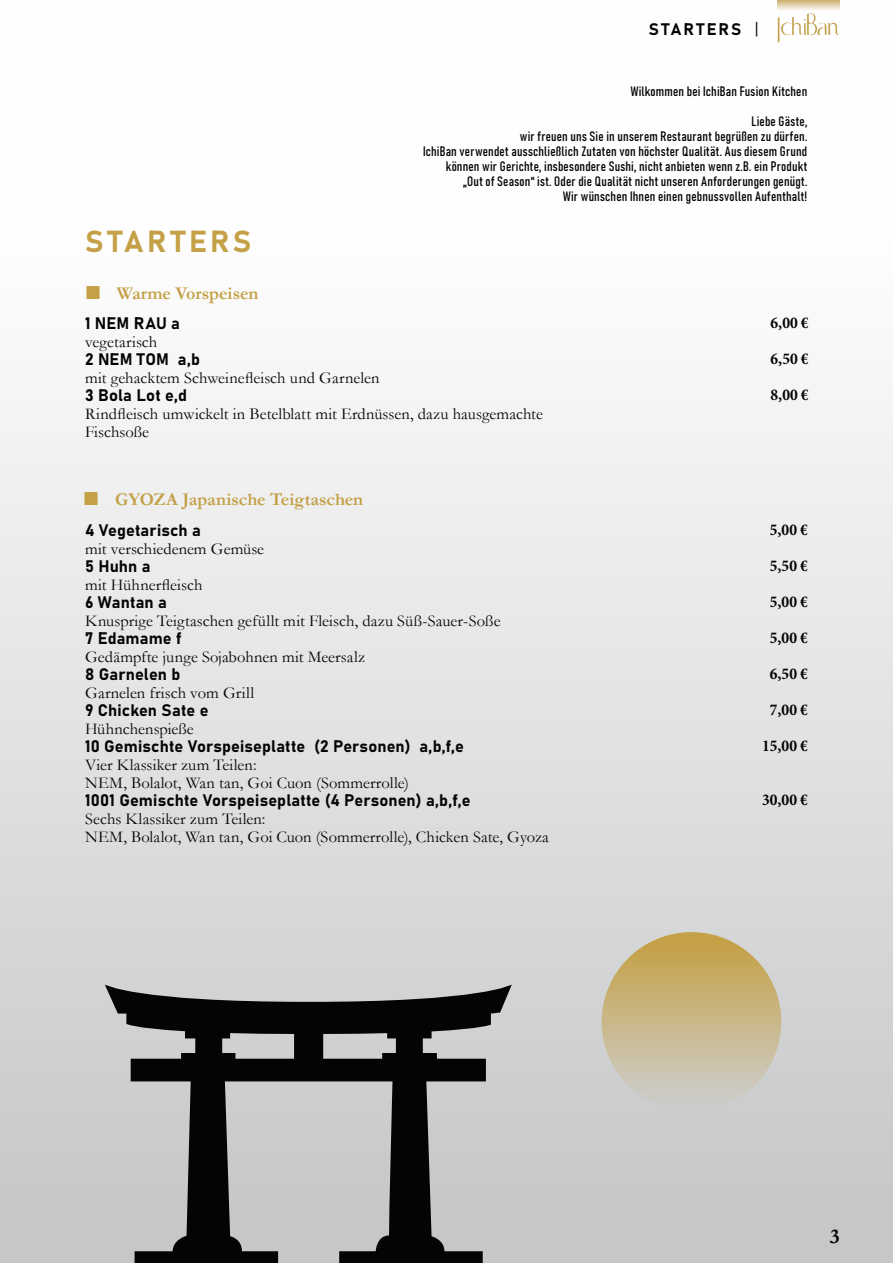
<style>
.page{position:relative;width:893px;height:1263px;background:#fff}
.page>*{position:absolute;margin:0;border:0;box-sizing:border-box;transform-origin:0 0}
.t1{font:30px "Bahnschrift";color:#c4a046}
.t2{font:700 21px "Garamond";color:#040503}
.t3{font:700 18px "Garamond";color:#c4a046}
.t4{font:16.5px/18px "Garamond";letter-spacing:.005em;color:#040503}
.t5{font:16.5px "Bahnschrift";letter-spacing:.005em;color:#040503}
.t6{font:700 condensed 16.5px/36px "Minion Pro";color:#040503;text-align:justify}
.t7{font:16.5px "Bahnschrift";letter-spacing:.125em;color:#040503}
.t8{font:13.5px/15px "Bahnschrift";letter-spacing:.01em;color:#040503;text-align:right}
</style>
<div class="page">
<div style="left:0;top:0;width:893px;height:1263px;background:linear-gradient(to bottom,#fff,#c5c7c8)"></div>
<svg style="left:105px;top:984px;width:407px;height:279px;background:#828484"></svg>
<div style="left:602px;top:932px;width:179px;height:180px;background:linear-gradient(to bottom,#c59f40,#cccfd1);border-radius:50%"></div>
<svg style="left:87px;top:286px;width:13px;height:13px"></svg>
<svg style="left:85px;top:492px;width:13px;height:13px"></svg>
<p class="t7" style="left:649px;top:17px;width:111px">starters |</p>
<h1 class="t1" style="left:85px;top:219px;width:22px">STARTERS</h1>
<p class="t3" style="left:117px;top:281px;width:143px">Warme Vorspeisen</p>
<p class="t8" style="left:631px;top:83px;width:178px">Wilkommen bei IchiBan Fusion Kitchen</p>
<p class="t8" style="left:423px;top:113px;width:386px">Liebe Gäste,<br>wir freuen uns Sie in unserem Restaurant begrüßen zu dürfen.<br>IchiBan verwendet ausschließlich Zutaten von höchster Qualität. Aus diesem Grund können wir Gerichte, insbesondere Sushi, nicht anbieten wenn z.B. ein Produkt „Out of Season“ ist. Oder die Qualität nicht unseren Anforderungen genügt.<br>Wir wünschen Ihnen einen gebnussvollen Aufenthalt!</p>
<p class="t5" style="left:85px;top:310px;width:97px">1 NEM RAU a</p>
<p class="t4" style="left:85px;top:332px;width:74px">vegetarisch</p>
<p class="t5" style="left:85px;top:346px;width:117px">2 NEM TOM a,b</p>
<p class="t4" style="left:85px;top:368px;width:296px">mit gehacktem Schweinefleisch und Garnelen</p>
<p class="t5" style="left:85px;top:382px;width:104px">3 Bola Lot e,d</p>
<p class="t4" style="left:85px;top:404px;width:459px">Rindfleisch umwickelt in Betelblatt mit Erdnüssen, dazu hausgemachte<br>Fischsoße</p>
<p class="t3" style="left:115px;top:487px;width:250px">GYOZA Japanische Teigtaschen</p>
<p class="t5" style="left:85px;top:518px;width:117px">4 Vegetarisch a</p>
<p class="t4" style="left:85px;top:539px;width:181px">mit verschiedenem Gemüse</p>
<p class="t5" style="left:85px;top:554px;width:67px">5 Huhn a</p>
<p class="t4" style="left:85px;top:576px;width:119px">mit Hühnerfleisch</p>
<p class="t5" style="left:85px;top:590px;width:83px">6 Wantan a</p>
<p class="t4" style="left:85px;top:612px;width:417px">Knusprige Teigtaschen gefüllt mit Fleisch, dazu Süß-Sauer-Soße</p>
<p class="t5" style="left:85px;top:626px;width:98px">7 Edamame f</p>
<p class="t4" style="left:85px;top:648px;width:282px">Gedämpfte junge Sojabohnen mit Meersalz</p>
<p class="t5" style="left:85px;top:662px;width:97px">8 Garnelen b</p>
<p class="t4" style="left:85px;top:684px;width:171px">Garnelen frisch vom Grill</p>
<p class="t5" style="left:85px;top:698px;width:125px">9 Chicken Sate e</p>
<p class="t4" style="left:85px;top:720px;width:110px">Hühnchenspieße</p>
<p class="t5" style="left:85px;top:734px;width:380px">10 Gemischte Vorspeiseplatte (2 Personen) a,b,f,e</p>
<p class="t4" style="left:85px;top:756px;width:325px">Vier Klassiker zum Teilen:<br>NEM, Bolalot, Wan tan, Goi Cuon (Sommerrolle)</p>
<p class="t5" style="left:85px;top:788px;width:387px">1001 Gemischte Vorspeiseplatte (4 Personen) a,b,f,e</p>
<p class="t4" style="left:85px;top:810px;width:465px">Sechs Klassiker zum Teilen:<br>NEM, Bolalot, Wan tan, Goi Cuon (Sommerrolle), Chicken Sate, Gyoza</p>
<p class="t6" style="left:771px;top:304px;width:40px">6,00 € 6,50 € 8,00 €</p>
<p class="t6" style="left:762px;top:512px;width:47px;text-align:center">5,00 €<br>5,50 €<br>5,00 €<br>5,00 €<br>6,50 €<br>7,00 €<br>15,00 €</p>
<p class="t6" style="left:762px;top:782px;width:47px">30,00 €</p>
<p class="t2" style="left:830px;top:1222px;width:11px">3</p>
</div>
